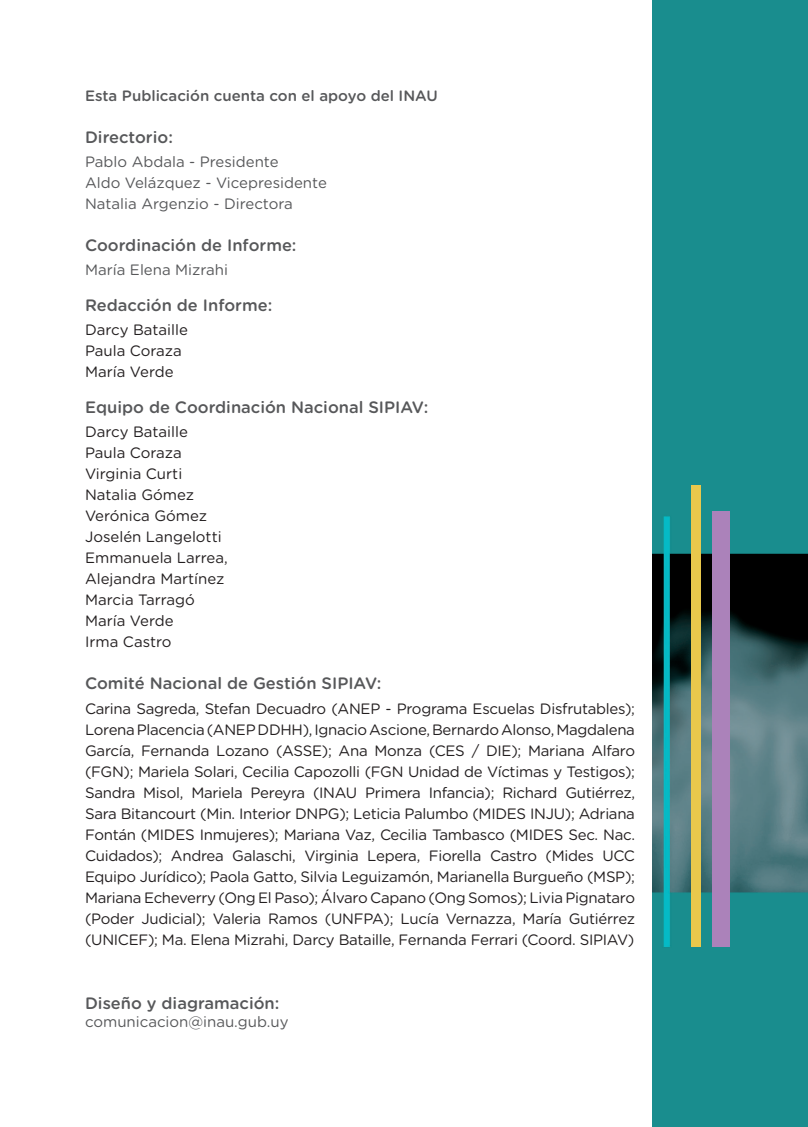
<style>
.page{position:relative;width:808px;height:1127px;background:#fff}
.page>*{position:absolute;margin:0;border:0;box-sizing:border-box;transform-origin:0 0}
.t1{font:500 16.5px "Gotham Rounded";color:#57585a}
.t2{font:15px/21px "Gotham Rounded";color:#231f20}
.t3{font:15px/21px "Gotham Rounded";color:#57585a}
.t4{font:500 15px "Gotham Rounded";color:#57585a}
</style>
<div class="page">
<img style="left:652px;top:0;width:156px;height:1127px">
<div style="left:691px;top:485px;width:10px;height:462px;background:#e9c84c"></div>
<div style="left:712px;top:512px;width:17px;height:435px;background:#ab82ba"></div>
<p class="t4" style="left:85px;top:85px;width:354px">Esta Publicación cuenta con el apoyo del INAU</p>
<p class="t1" style="left:85px;top:126px;width:89px">Directorio:</p>
<p class="t3" style="left:85px;top:151px;width:243px">Pablo Abdala - Presidente<br>Aldo Velázquez - Vicepresidente<br>Natalia Argenzio - Directora</p>
<p class="t1" style="left:85px;top:234px;width:213px">Coordinación de Informe:</p>
<p class="t3" style="left:85px;top:259px;width:145px">María Elena Mizrahi</p>
<p class="t1" style="left:85px;top:294px;width:189px">Redacción de Informe:</p>
<p class="t2" style="left:85px;top:319px;width:104px">Darcy Bataille<br>Paula Coraza<br>María Verde</p>
<p class="t1" style="left:85px;top:396px;width:345px">Equipo de Coordinación Nacional SIPIAV:</p>
<p class="t2" style="left:85px;top:421px;width:144px">Darcy Bataille<br>Paula Coraza<br>Virginia Curti<br>Natalia Gómez<br>Verónica Gómez<br>Joselén Langelotti<br>Emmanuela Larrea,<br>Alejandra Martínez<br>Marcia Tarragó<br>María Verde<br>Irma Castro</p>
<p class="t1" style="left:85px;top:672px;width:298px">Comité Nacional de Gestión SIPIAV:</p>
<p class="t2" style="left:85px;top:698px;width:551px;text-align:justify">Carina Sagreda, Stefan Decuadro (ANEP - Programa Escuelas Disfrutables); Lorena Placencia (ANEP DDHH), Ignacio Ascione, Bernardo Alonso, Magdalena García, Fernanda Lozano (ASSE); Ana Monza (CES / DIE); Mariana Alfaro (FGN); Mariela Solari, Cecilia Capozolli (FGN Unidad de Víctimas y Testigos); Sandra Misol, Mariela Pereyra (INAU Primera Infancia); Richard Gutiérrez, Sara Bitancourt (Min. Interior DNPG); Leticia Palumbo (MIDES INJU); Adriana Fontán (MIDES Inmujeres); Mariana Vaz, Cecilia Tambasco (MIDES Sec. Nac.<br>Cuidados); Andrea Galaschi, Virginia Lepera, Fiorella Castro (Mides UCC Equipo Jurídico); Paola Gatto, Silvia Leguizamón, Marianella Burgueño (MSP); Mariana Echeverry (Ong El Paso); Álvaro Capano (Ong Somos); Livia Pignataro (Poder Judicial); Valeria Ramos (UNFPA); Lucía Vernazza, María Gutiérrez (UNICEF); Ma. Elena Mizrahi, Darcy Bataille, Fernanda Ferrari (Coord. SIPIAV)</p>
<p class="t1" style="left:85px;top:992px;width:196px">Diseño y diagramación:</p>
<p class="t3" style="left:85px;top:1011px;width:205px">comunicacion@inau.gub.uy</p>
</div>
